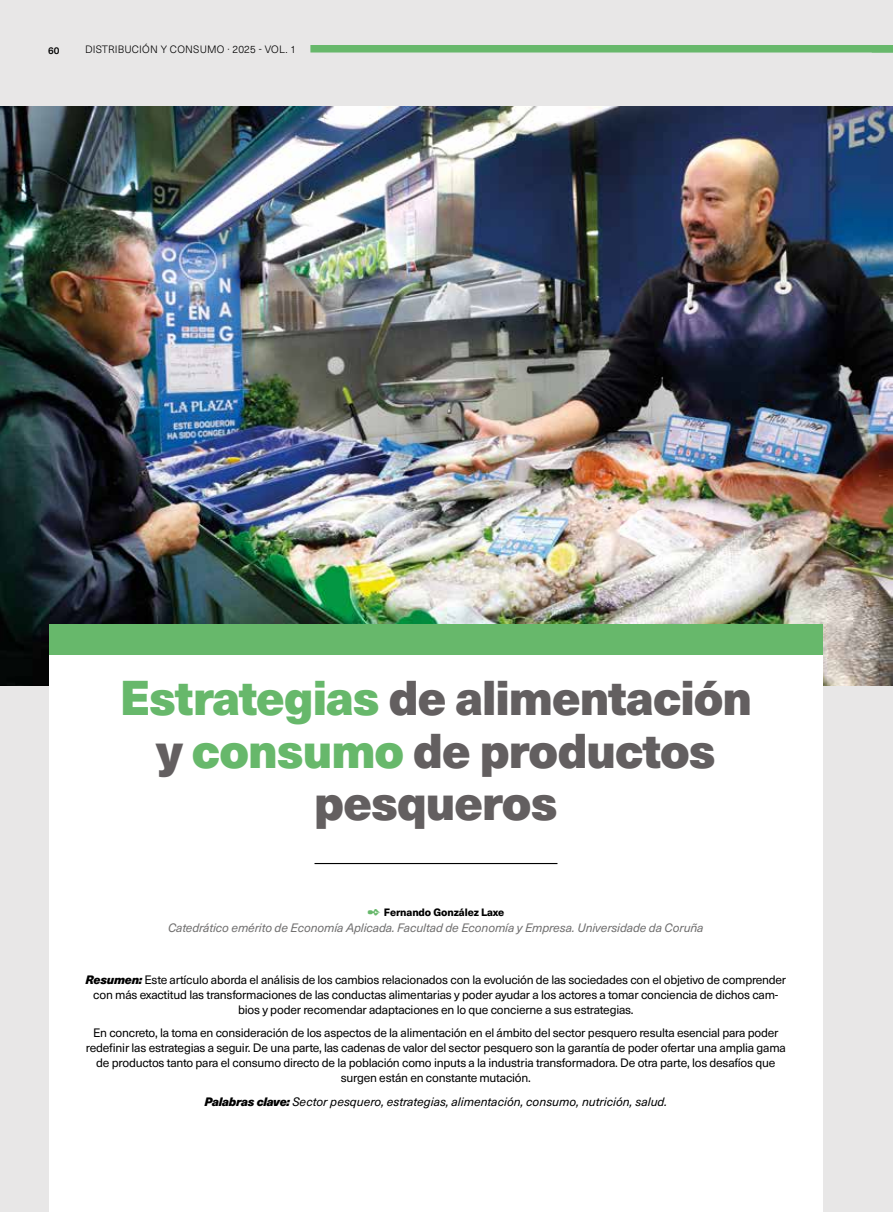
<style>
.page{position:relative;width:893px;height:1212px;background:#e8e7e7}
.page>*{position:absolute;margin:0;border:0;box-sizing:border-box;transform-origin:0 0}
.t1{font:900 48px/52.5px "Neue Haas Unica";letter-spacing:-.02em;color:#635f60;text-align:center}
.t2{font:12px/15px "Neue Haas Unica";letter-spacing:-.02em;color:#000;text-align:center}
.t3{font:italic 12px "Neue Haas Unica";letter-spacing:-.01em;color:#706f6f}
.t4{font:italic 12px "Neue Haas Unica";color:#000}
.t5{font:300 10.5px "Neue Haas Unica";letter-spacing:.02em;color:#000}
.t6{font:800 10.5px "Neue Haas Unica";letter-spacing:-.01em;color:#000}
.t7{font:500 9.75px "Neue Haas Unica";color:#000}
.s1{color:#67b86b}
.s2{font-weight:700;font-style:italic}
.s3{font-weight:700}
</style>
<div class="page">
<img style="left:0;top:106px;width:893px;height:579px">
<div style="left:49px;top:624px;width:774px;height:588px;background:#fff"></div>
<div style="left:49px;top:624px;width:774px;height:31px;background:#67b86b"></div>
<div style="left:310px;top:45px;width:583px;height:8px;background:#67b86b"></div>
<hr style="left:315px;top:863px;width:242px;height:1px;background:#000">
<p class="t7" style="left:48px;top:43px;width:13px">60</p>
<p class="t5" style="left:85px;top:41px;width:213px">DISTRIBUCIÓN Y CONSUMO · 2025 - VOL. 1</p>
<h1 class="t1" style="left:120px;top:669px;width:634px"><span class="s1">Estrategias</span> de alimentación y <span class="s1">consumo</span> de productos pesqueros</h1>
<p class="t6" style="left:367px;top:904px;width:139px"><span class="s1">✒</span> Fernando González Laxe</p>
<p class="t3" style="left:168px;top:919px;width:537px">Catedrático emérito de Economía Aplicada. Facultad de Economía y Empresa. Universidade da Coruña</p>
<p class="t2" style="left:85px;top:971px;width:702px"><span class="s2">Resumen:</span> Este artículo aborda el análisis de los cambios relacionados con la evolución de las sociedades con el objetivo de comprender con más exactitud las transformaciones de las conductas alimentarias y poder ayudar a los actores a tomar conciencia de dichos cam&shy;bios y poder recomendar adaptaciones en lo que concierne a sus estrategias.</p>
<p class="t2" style="left:86px;top:1024px;width:701px">En concreto, la toma en consideración de los aspectos de la alimentación en el ámbito del sector pesquero resulta esencial para poder redefinir las estrategias a seguir. De una parte, las cadenas de valor del sector pesquero son la garantía de poder ofertar una amplia gama de productos tanto para el consumo directo de la población como inputs a la industria transformadora. De otra parte, los desafíos que surgen están en constante mutación.</p>
<p class="t4" style="left:204px;top:1092px;width:464px"><span class="s3">Palabras clave:</span> Sector pesquero, estrategias, alimentación, consumo, nutrición, salud.</p>
</div>
